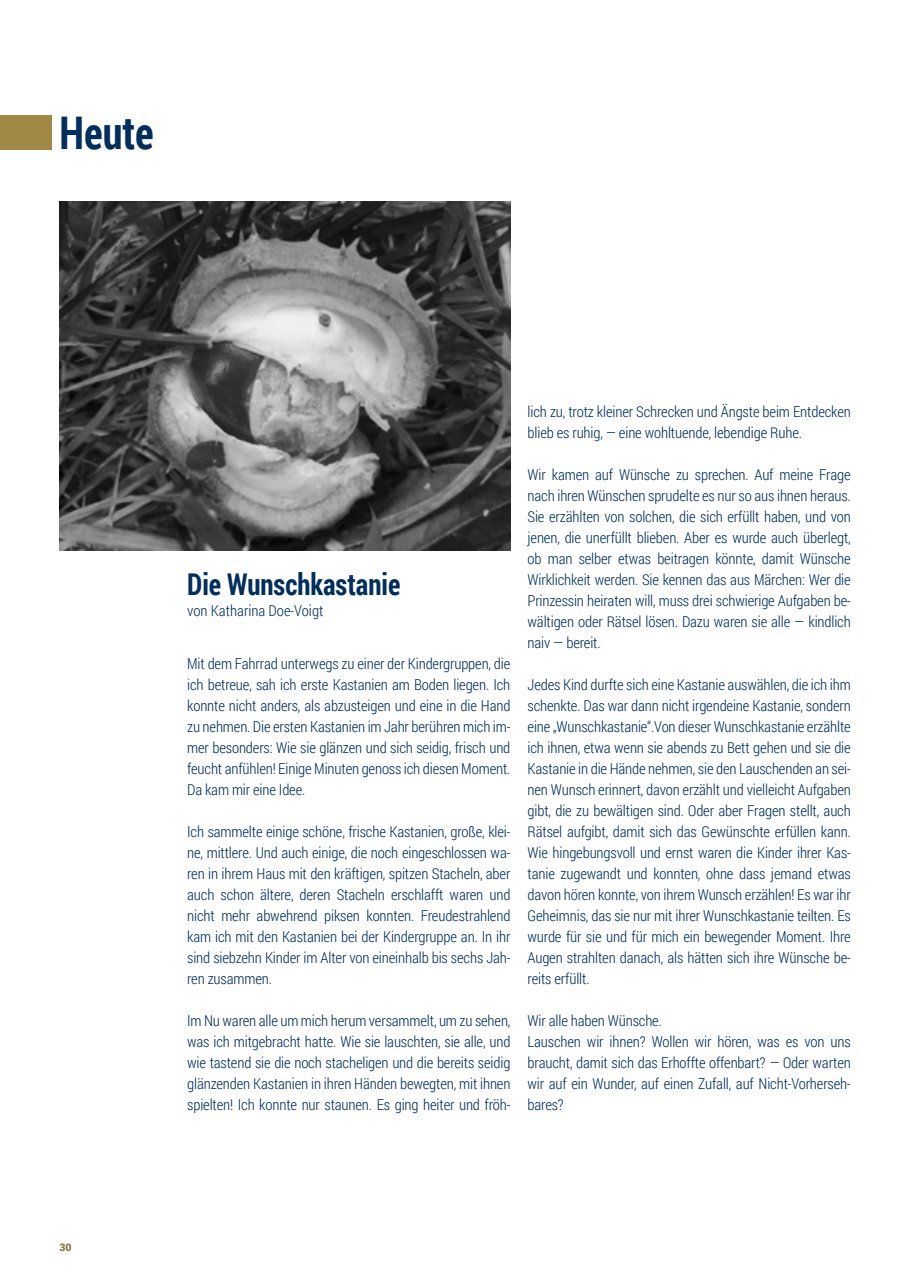
<style>
.page{position:relative;width:902px;height:1280px;background:#fff}
.page>*{position:absolute;margin:0;border:0;box-sizing:border-box;transform-origin:0 0}
.t1{font:700 45px "Roboto Condensed";color:#002e5d;scale:.9 1}
.t2{font:700 30px "Roboto Condensed";color:#002e5d;scale:.9 1}
.t3{font:300 15px/21px "Roboto Condensed";letter-spacing:-.01em;color:#002e5d;text-align:justify}
.t4{font:900 10.5px "Roboto";color:#887544}
</style>
<div class="page">
<div style="left:0;top:115px;width:51px;height:34px;background:#a28943"></div>
<img style="left:60px;top:202px;width:450px;height:349px">
<h1 class="t1" style="left:60px;top:101px;width:106px">Heute</h1>
<p class="t4" style="left:60px;top:1239px;width:14px">30</p>
<h2 class="t2" style="left:187px;top:563px;width:238px">Die Wunschkastanie</h2>
<p class="t3" style="left:187px;top:600px;width:138px">von Katharina Doe-Voigt</p>
<p class="t3" style="left:187px;top:652px;width:325px">Mit dem Fahrrad unterwegs zu einer der Kindergruppen, die ich betreue, sah ich erste Kastanien am Boden liegen. Ich konnte nicht anders, als abzusteigen und eine in die Hand zu nehmen. Die ersten Kastanien im Jahr berühren mich im&shy;mer besonders: Wie sie glänzen und sich seidig, frisch und feucht anfühlen! Einige Minuten genoss ich diesen Moment.<br>Da kam mir eine Idee.</p>
<p class="t3" style="left:187px;top:820px;width:325px">Ich sammelte einige schöne, frische Kastanien, große, klei&shy;ne, mittlere. Und auch einige, die noch eingeschlossen wa&shy;ren in ihrem Haus mit den kräftigen, spitzen Stacheln, aber auch schon ältere, deren Stacheln erschlafft waren und nicht mehr abwehrend piksen konnten. Freudestrahlend kam ich mit den Kastanien bei der Kindergruppe an. In ihr sind siebzehn Kinder im Alter von eineinhalb bis sechs Jah&shy;ren zusammen.</p>
<p class="t3" style="left:187px;top:1009px;width:325px">Im Nu waren alle um mich herum versammelt, um zu sehen, was ich mitgebracht hatte. Wie sie lauschten, sie alle, und wie tastend sie die noch stacheligen und die bereits seidig glänzenden Kastanien in ihren Händen bewegten, mit ihnen spielten! Ich konnte nur staunen. Es ging heiter und fröh-</p>
<p class="t3" style="left:527px;top:400px;width:325px">lich zu, trotz kleiner Schrecken und Ängste beim Entdecken blieb es ruhig, — eine wohltuende, lebendige Ruhe.</p>
<p class="t3" style="left:527px;top:463px;width:325px">Wir kamen auf Wünsche zu sprechen. Auf meine Frage nach ihren Wünschen sprudelte es nur so aus ihnen heraus.<br>Sie erzählten von solchen, die sich erfüllt haben, und von jenen, die unerfüllt blieben. Aber es wurde auch überlegt, ob man selber etwas beitragen könnte, damit Wünsche Wirklichkeit werden. Sie kennen das aus Märchen: Wer die Prinzessin heiraten will, muss drei schwierige Aufgaben be&shy;wältigen oder Rätsel lösen. Dazu waren sie alle — kindlich naiv — bereit.</p>
<p class="t3" style="left:527px;top:673px;width:325px">Jedes Kind durfte sich eine Kastanie auswählen, die ich ihm schenkte. Das war dann nicht irgendeine Kastanie, sondern eine „Wunschkastanie“.Von dieser Wunschkastanie erzählte ich ihnen, etwa wenn sie abends zu Bett gehen und sie die Kastanie in die Hände nehmen, sie den Lauschenden an sei&shy;nen Wunsch erinnert, davon erzählt und vielleicht Aufgaben gibt, die zu bewältigen sind. Oder aber Fragen stellt, auch Rätsel aufgibt, damit sich das Gewünschte erfüllen kann.<br>Wie hingebungsvoll und ernst waren die Kinder ihrer Kas&shy;tanie zugewandt und konnten, ohne dass jemand etwas davon hören konnte, von ihrem Wunsch erzählen! Es war ihr Geheimnis, das sie nur mit ihrer Wunschkastanie teilten. Es wurde für sie und für mich ein bewegender Moment. Ihre Augen strahlten danach, als hätten sich ihre Wünsche be&shy;reits erfüllt.</p>
<p class="t3" style="left:527px;top:1009px;width:325px;text-align:left">Wir alle haben Wünsche.<br>Lauschen wir ihnen? Wollen wir hören, was es von uns braucht, damit sich das Erhoffte offenbart? — Oder warten wir auf ein Wunder, auf einen Zufall, auf Nicht-Vorherseh&shy;bares?</p>
</div>
